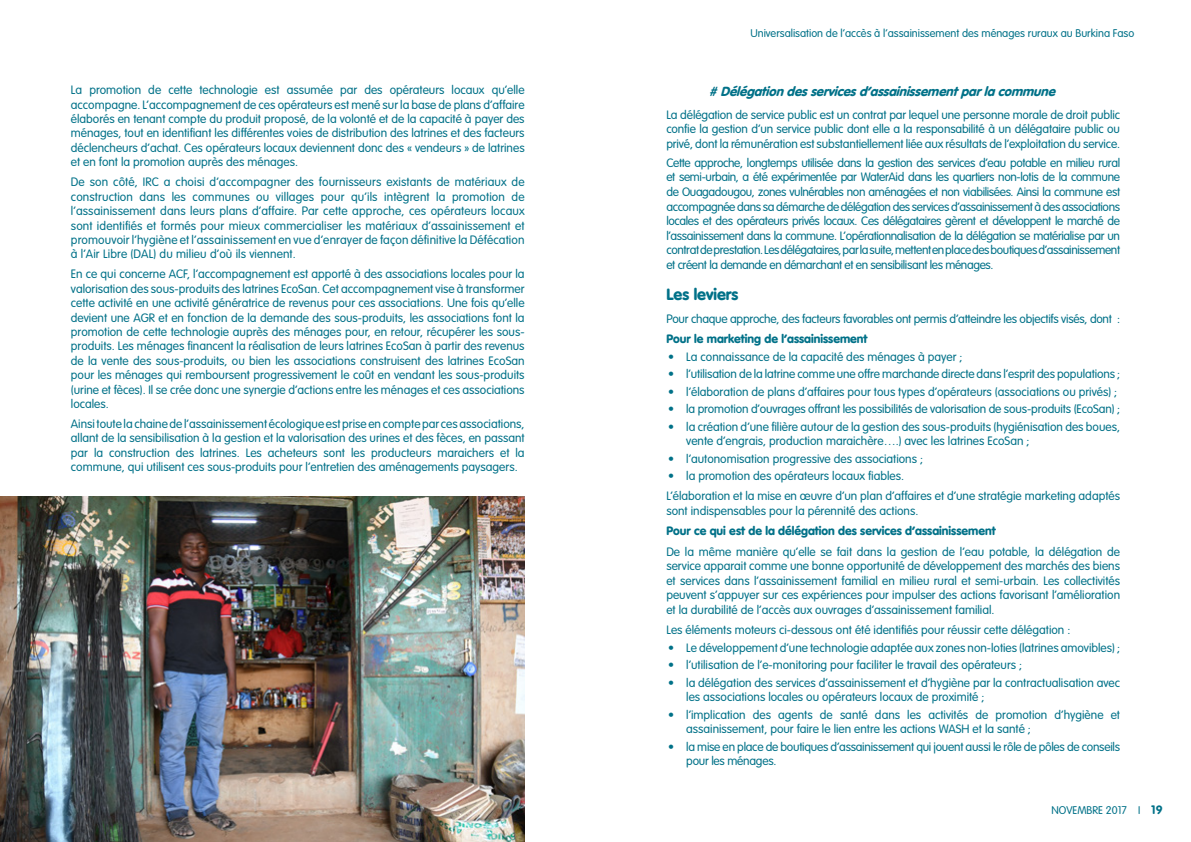
<style>
.page{position:relative;width:1191px;height:842px;background:#fff}
.page>*{position:absolute;margin:0;border:0;box-sizing:border-box;transform-origin:0 0}
.t1{font:900 16px "VAG Rounded Std";color:#007188}
.t2{font:italic 900 13px "VAG Rounded Std";color:#007188}
.t3{font:300 12px/14.4px "VAG Rounded Std";color:#007188;text-align:justify}
.t4{font:300 12px/14.6px "VAG Rounded Std";letter-spacing:-.02em;color:#007188}
.t5{font:900 12px "VAG Rounded Std";color:#007188}
.t6{font:300 11px "VAG Rounded Std";color:#007188}
.s1{font-family:"VAG Rounded Bold";font-weight:400;font-size:12px}
</style>
<div class="page">
<img style="left:0;top:496px;width:524px;height:346px">
<p class="t3" style="left:71px;top:83px;width:455px">La promotion de cette technologie est assumée par des opérateurs locaux qu’elle accompagne. L’accompagnement de ces opérateurs est mené sur la base de plans d’affaire élaborés en tenant compte du produit proposé, de la volonté et de la capacité à payer des ménages, tout en identifiant les différentes voies de distribution des latrines et des facteurs déclencheurs d’achat. Ces opérateurs locaux deviennent donc des « vendeurs » de latrines et en font la promotion auprès des ménages.</p>
<p class="t3" style="left:71px;top:175px;width:455px">De son côté, IRC a choisi d’accompagner des fournisseurs existants de matériaux de construction dans les communes ou villages pour qu’ils intègrent la promotion de l’assainissement dans leurs plans d’affaire. Par cette approche, ces opérateurs locaux sont identifiés et formés pour mieux commercialiser les matériaux d’assainissement et promouvoir l’hygiène et l’assainissement en vue d’enrayer de façon définitive la Défécation à l’Air Libre (DAL) du milieu d’où ils viennent.</p>
<p class="t3" style="left:71px;top:267px;width:455px">En ce qui concerne ACF, l’accompagnement est apporté à des associations locales pour la valorisation des sous-produits des latrines EcoSan. Cet accompagnement vise à transformer cette activité en une activité génératrice de revenus pour ces associations. Une fois qu’elle devient une AGR et en fonction de la demande des sous-produits, les associations font la promotion de cette technologie auprès des ménages pour, en retour, récupérer les sous&shy;produits. Les ménages financent la réalisation de leurs latrines EcoSan à partir des revenus de la vente des sous-produits, ou bien les associations construisent des latrines EcoSan pour les ménages qui remboursent progressivement le coût en vendant les sous-produits (urine et fèces). Il se crée donc une synergie d’actions entre les ménages et ces associations locales.</p>
<p class="t3" style="left:71px;top:417px;width:455px">Ainsi toute la chaine de l’assainissement écologique est prise en compte par ces associations, allant de la sensibilisation à la gestion et la valorisation des urines et des fèces, en passant par la construction des latrines. Les acheteurs sont les producteurs maraichers et la commune, qui utilisent ces sous-produits pour l’entretien des aménagements paysagers.</p>
<p class="t6" style="left:750px;top:27px;width:385px">Universalisation de l’accès à l’assainissement des ménages ruraux au Burkina Faso</p>
<p class="t2" style="left:709px;top:83px;width:352px">#Délégationdesservicesd’assainissementparlacommune</p>
<p class="t3" style="left:666px;top:108px;width:455px">La délégation de service public est un contrat par lequel une personne morale de droit public confie la gestion d’un service public dont elle a la responsabilité à un délégataire public ou privé, dont la rémunération est substantiellement liée aux résultats de l’exploitation du service.</p>
<p class="t3" style="left:666px;top:156px;width:455px">Cette approche, longtemps utilisée dans la gestion des services d’eau potable en milieu rural et semi‑urbain, a été expérimentée par WaterAid dans les quartiers non-lotis de la commune de Ouagadougou, zones vulnérables non aménagées et non viabilisées. Ainsi la commune est accompagnée dans sa démarche de délégation des services d’assainissement à des associations locales et des opérateurs privés locaux. Ces délégataires gèrent et développent le marché de l’assainissement dans la commune. L’opérationnalisation de la délégation se matérialise par un contrat de prestation. Les délégataires, par la suite, mettent en place des boutiques d’assainissement et créent la demande en démarchant et en sensibilisant les ménages.</p>
<h1 class="t1" style="left:666px;top:285px;width:74px">Les leviers</h1>
<p class="t4" style="left:666px;top:312px;width:455px">Pour chaque approche, des facteurs favorables ont permis d’atteindre les objectifs visés, dont :</p>
<p class="t5" style="left:666px;top:332px;width:203px">Pour le marketing de l’assainissement</p>
<p class="t3" style="left:668px;top:350px;width:296px">• La connaissance de la capacité des ménages à payer ;</p>
<p class="t3" style="left:668px;top:367px;width:453px">• l’utilisation de la latrine comme une offre marchande directe dans l’esprit des populations ;</p>
<p class="t3" style="left:668px;top:385px;width:450px">• l’élaboration de plans d’affaires pour tous types d’opérateurs (associations ou privés) ;</p>
<p class="t3" style="left:668px;top:402px;width:453px">• la promotion d’ouvrages offrant les possibilités de valorisation de sous-produits (EcoSan) ;</p>
<p class="t3" style="left:686px;top:419px;width:435px;text-indent:-18px">• la création d’une filière autour de la gestion des sous-produits (hygiénisation des boues, vente d’engrais, production maraichère….) avec les latrines EcoSan ;</p>
<p class="t3" style="left:668px;top:452px;width:256px">• l’autonomisation progressive des associations ;</p>
<p class="t3" style="left:666px;top:466px;width:455px;line-height:20.3px">• la promotion des opérateurs locaux fiables.<br>L’élaboration et la mise en œuvre d’un plan d’affaires et d’une stratégie marketing adaptés</p>
<p class="t3" style="left:666px;top:504px;width:253px">sont indispensables pour la pérennité des actions.</p>
<p class="t5" style="left:666px;top:524px;width:331px">Pour ce qui est de la délégation des services d’assainissement</p>
<p class="t3" style="left:666px;top:544px;width:455px">De la même manière qu’elle se fait dans la gestion de l’eau potable, la délégation de service apparait comme une bonne opportunité de développement des marchés des biens et services dans l’assainissement familial en milieu rural et semi‑urbain. Les collectivités peuvent s’appuyer sur ces expériences pour impulser des actions favorisant l’amélioration et la durabilité de l’accès aux ouvrages d’assainissement familial.</p>
<p class="t3" style="left:666px;top:623px;width:405px">Les éléments moteurs ci-dessous ont été identifiés pour réussir cette délégation :</p>
<p class="t3" style="left:668px;top:641px;width:453px">• Le développement d’une technologie adaptée aux zones non-loties (latrines amovibles) ;</p>
<p class="t3" style="left:668px;top:658px;width:355px">• l’utilisation de l’e-monitoring pour faciliter le travail des opérateurs ;</p>
<p class="t3" style="left:686px;top:676px;width:435px;text-indent:-18px">• la délégation des services d’assainissement et d’hygiène par la contractualisation avec les associations locales ou opérateurs locaux de proximité ;</p>
<p class="t3" style="left:686px;top:708px;width:435px;text-indent:-18px">• l’implication des agents de santé dans les activités de promotion d’hygiène et assainissement, pour faire le lien entre les actions WASH et la santé ;</p>
<p class="t4" style="left:686px;top:740px;width:435px;text-indent:-18px">• la mise en place de boutiques d’assainissement qui jouent aussi le rôle de pôles de conseils pour les ménages.</p>
<p class="t6" style="left:1051px;top:803px;width:113px">NOVEMBRE 2017 I <span class="s1">19</span></p>
</div>
